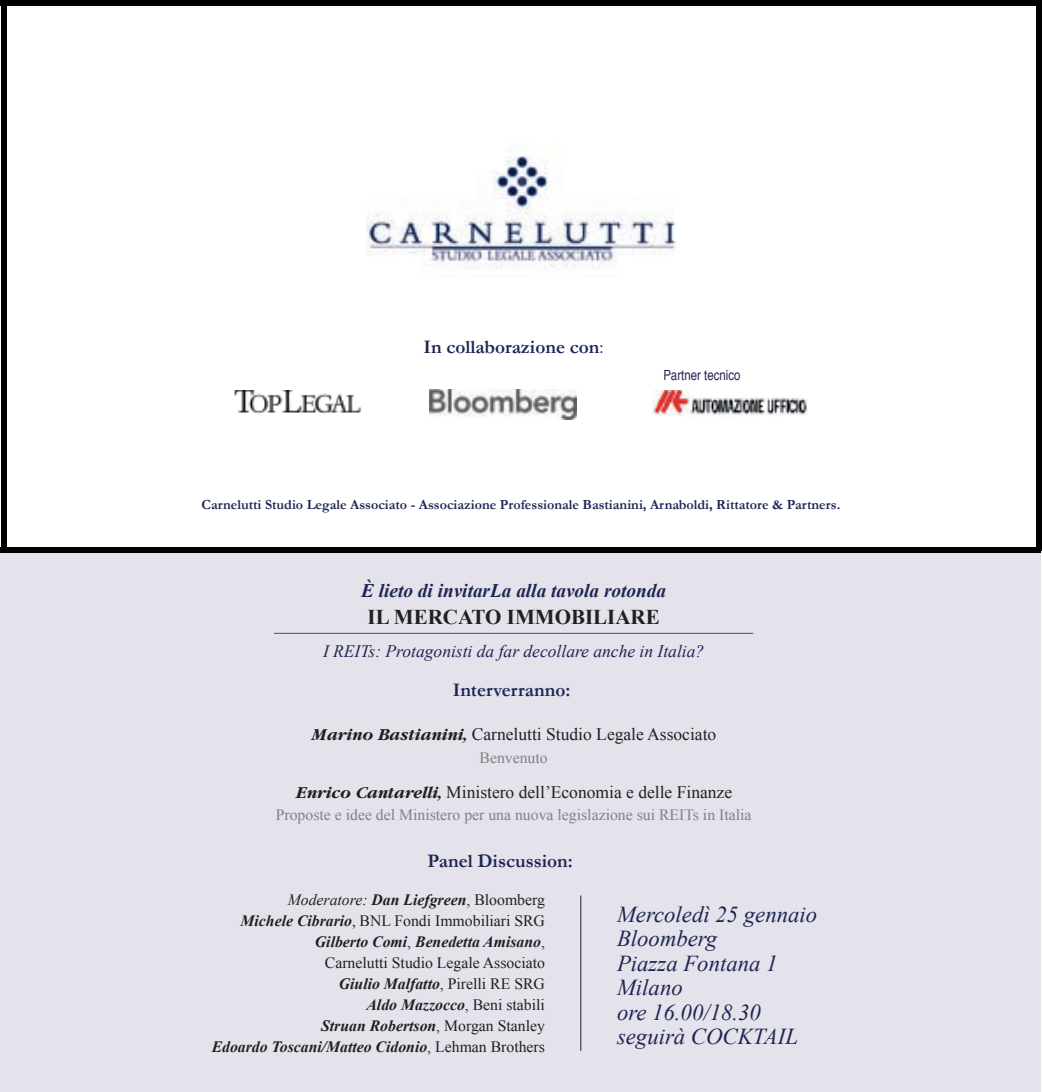
<style>
.page{position:relative;width:1042px;height:1092px;background:#fff}
.page>*{position:absolute;margin:0;border:0;box-sizing:border-box;transform-origin:0 0}
.t1{font:italic 22.75px/24.5px "Times New Roman";color:#1d2553}
.t2{font:700 21px "Times New Roman";color:#231f20}
.t3{font:700 19.25px "Garamond";color:#1d2553}
.t4{font:italic 700 19.25px "Times New Roman";color:#1d2553}
.t5{font:17.5px "Times New Roman";color:#231f20}
.t6{font:italic 17.5px "Times New Roman";color:#1d2553}
.t7{font:italic 700 15.75px/21px "Times New Roman";color:#231f20;text-align:right}
.t8{font:15.75px "Times New Roman";color:#808285}
.t9{font:700 14px "Garamond";color:#1d2553}
.t10{font:condensed 14px "Helvetica";color:#2b215a}
.s1{font-weight:400}
.s2{font-family:"Garamond";font-weight:700;font-style:italic}
.s3{font-weight:400;font-style:normal}
.s4{font-family:"Garamond";font-weight:400;font-style:normal}
</style>
<div class="page">
<div style="left:0;top:553px;width:1040px;height:538px;background:#e4e2eb"></div>
<hr style="left:580px;top:895px;width:1px;height:155px;background:#231f20">
<img style="left:653px;top:390px;width:154px;height:27px">
<img style="left:234px;top:390px;width:128px;height:24px">
<img style="left:429px;top:390px;width:148px;height:29px">
<div style="left:1px;top:0;width:1040px;height:6px;background:#000"></div>
<div style="left:1px;top:0;width:5px;height:551px;background:#000"></div>
<div style="left:1px;top:547px;width:1040px;height:6px;background:#000"></div>
<div style="left:1036px;top:0;width:6px;height:551px;background:#000"></div>
<hr style="left:274px;top:633px;width:479px;height:1px;background:#3c5876">
<img style="left:366px;top:156px;width:309px;height:114px">
<p class="t3" style="left:423px;top:335px;width:182px">In collaborazione con<span class="s1">:</span></p>
<p class="t10" style="left:663px;top:367px;width:79px">Partner tecnico</p>
<p class="t9" style="left:202px;top:496px;width:640px">Carnelutti Studio Legale Associato - Associazione Professionale Bastianini, Arnaboldi, Rittatore &amp; Partners.</p>
<p class="t4" style="left:361px;top:579px;width:306px">È lieto di invitarLa alla tavola rotonda</p>
<h2 class="t2" style="left:367px;top:605px;width:294px">IL MERCATO IMMOBILIARE</h2>
<p class="t6" style="left:323px;top:641px;width:383px">I REITs: Protagonisti da far decollare anche in Italia?</p>
<p class="t3" style="left:453px;top:678px;width:119px">Interverranno:</p>
<p class="t5" style="left:311px;top:723px;width:407px"><span class="s2">Marino Bastianini,</span> Carnelutti Studio Legale Associato</p>
<p class="t8" style="left:479px;top:748px;width:70px">Benvenuto</p>
<p class="t5" style="left:295px;top:781px;width:438px"><span class="s2">Enrico Cantarelli,</span> Ministero dell’Economia e delle Finanze</p>
<p class="t8" style="left:276px;top:805px;width:477px">Proposte e idee del Ministero per una nuova legislazione sui REITs in Italia</p>
<p class="t3" style="left:427px;top:849px;width:147px">Panel Discussion:</p>
<p class="t7" style="left:212px;top:889px;width:335px"><span class="s1">Moderatore:</span> Dan Liefgreen<span class="s3">, Bloomberg<br></span>Michele Cibrario<span class="s4">,</span> <span class="s3">BNL Fondi Immobiliari SRG </span>Gilberto Comi<span class="s3">,</span> Benedetta Amisano<span class="s3">,<br>Carnelutti Studio Legale Associato<br></span>Giulio Malfatto<span class="s3">, Pirelli RE SRG<br></span>Aldo Mazzocco<span class="s3">, Beni stabili<br></span>Struan Robertson<span class="s3">, Morgan Stanley<br></span>Edoardo Toscani/Matteo Cidonio<span class="s3">, Lehman Brothers</span></p>
<h1 class="t1" style="left:617px;top:901px;width:202px">Mercoledì 25 gennaio<br>Bloomberg<br>Piazza Fontana 1<br>Milano<br>ore 16.00/18.30 seguirà COCKTAIL</h1>
</div>
